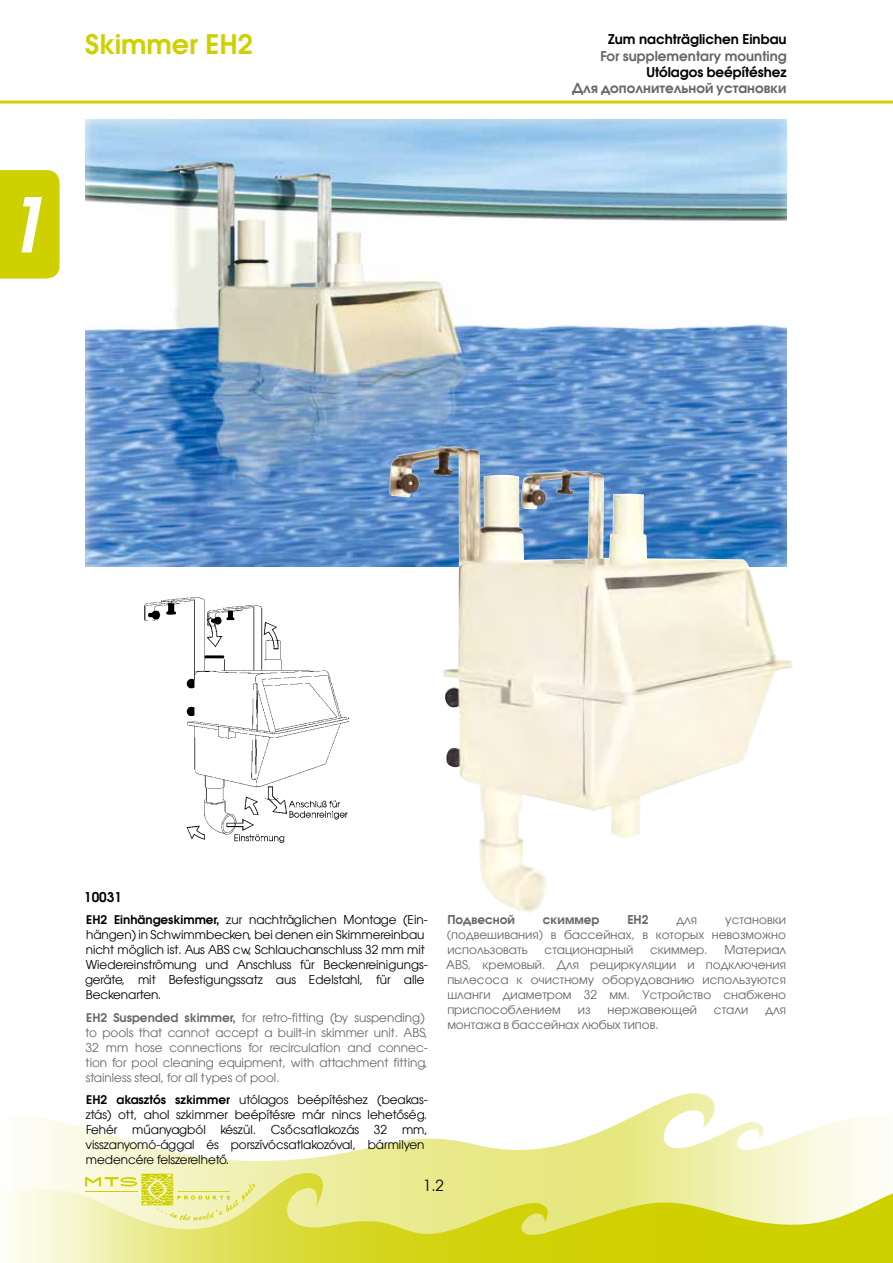
<style>
.page{position:relative;width:893px;height:1263px;background:#fff}
.page>*{position:absolute;margin:0;border:0;box-sizing:border-box;transform-origin:0 0}
.t1{font:italic 600 75px "Avant Garde";color:#fff}
.t2{font:600 27px "Avant Garde CE";color:#cfd000}
.t3{font:15px "Avant Garde CE";color:#000}
.t4{font:600 13.5px "Avant Garde CE";color:#000}
.t5{font:700 13.5px "Avant Garde CTT";color:#68676c}
.t6{font:600 13.5px "Avant Garde CE";color:#68676c}
.t7{font:12px/15px "Avant Garde CE";color:#000}
.t8{font:12px/15px "Avant Garde CTT";color:#68676c;text-align:justify}
.t9{font:12px/15px "Avant Garde CE";color:#68676c}
.t10{font:700 12px "Avant Garde CTT";color:#68676c}
.s1{font-weight:600}
.s2{font-family:"Avant Garde"}
</style>
<div class="page">
<svg style="left:27px;top:1093px;width:847px;height:80px"></svg>
<svg style="left:8px;top:1173px;width:885px;height:90px"></svg>
<div style="left:0;top:170px;width:60px;height:109px;background:#cfd000"></div>
<hr style="left:0;top:101px;width:893px;height:3px;background:#cfd000">
<svg style="left:85px;top:1174px;width:170px;height:46px"></svg>
<img style="left:144px;top:597px;width:205px;height:245px">
<img style="left:85px;top:119px;width:702px;height:447px">
<img style="left:389px;top:447px;width:404px;height:466px">
<h2 class="t2" style="left:85px;top:27px;width:169px">Skimmer EH2</h2>
<h1 class="t1" style="left:4px;top:175px;width:43px">1</h1>
<p class="t4" style="left:608px;top:30px;width:180px">Zum nachträglichen Einbau</p>
<p class="t6" style="left:600px;top:47px;width:188px">For supplementary mounting</p>
<p class="t4" style="left:646px;top:63px;width:142px">Utólagos beépítéshez</p>
<p class="t5" style="left:572px;top:80px;width:216px">Для дополнительной установки</p>
<p class="t4" style="left:84px;top:888px;width:39px">10031</p>
<p class="t7" style="left:85px;top:912px;width:344px"><span class="s1">EH2 Einhängeskimmer,</span> zur nachträglichen Montage (Ein&shy;hängen) in Schwimmbecken, bei denen ein Skimmereinbau nicht möglich ist. Aus ABS cw, Schlauchanschluss 32 mm mit Wiedereinströmung und Anschluss für Beckenreinigungs&shy;geräte, mit Befestigungssatz aus Edelstahl, für alle Beckenarten.</p>
<p class="t9" style="left:86px;top:1010px;width:344px"><span class="s1">EH2 Suspended skimmer,</span> for retro-fitting (by suspending) to pools that cannot accept a built-in skimmer unit. ABS, 32 mm hose connections for recirculation and connec&shy;tion for pool cleaning equipment, with attachment fitting, stainless steal, for all types of pool.</p>
<p class="t7" style="left:86px;top:1092px;width:344px"><span class="s1">EH2 akasztós szkimmer</span> utólagos beépítéshez (beakas&shy;ztás) ott, ahol szkimmer beépítésre már nincs lehetõség.<br>Fehér m<span class="s2">ű</span>anyagból készül. Csõcsatlakozás 32 mm, visszanyomó-ággal és porszívócsatlakozóval, bármilyen medencére felszerelhetõ.</p>
<p class="t10" style="left:447px;top:912px;width:69px">Подвесной</p>
<p class="t10" style="left:543px;top:912px;width:58px">скиммер</p>
<p class="t10" style="left:627px;top:912px;width:23px">ЕН2</p>
<p class="t8" style="left:676px;top:912px;width:22px">для</p>
<p class="t8" style="left:447px;top:912px;width:341px;text-indent:278px">установки (подвешивания) в бассейнах, в которых невозможно использовать</p>
<p class="t8" style="left:446px;top:942px;width:342px;text-indent:278px">Материал ABS, кремовый. Для рециркуляции и подключения пылесоса к очистному оборудованию используются шланги диаметром 32 мм. Устройство снабжено приспособлением</p>
<p class="t8" style="left:545px;top:942px;width:90px">стационарный</p>
<p class="t8" style="left:650px;top:942px;width:59px">скиммер.</p>
<p class="t8" style="left:578px;top:1002px;width:14px">из</p>
<p class="t8" style="left:607px;top:1002px;width:91px">нержавеющей</p>
<p class="t8" style="left:714px;top:1002px;width:36px">стали</p>
<p class="t8" style="left:765px;top:1002px;width:22px">для</p>
<p class="t8" style="left:447px;top:1017px;width:213px">монтажа в бассейнах любых типов.</p>
<p class="t3" style="left:423px;top:1176px;width:22px">1.2</p>
</div>
